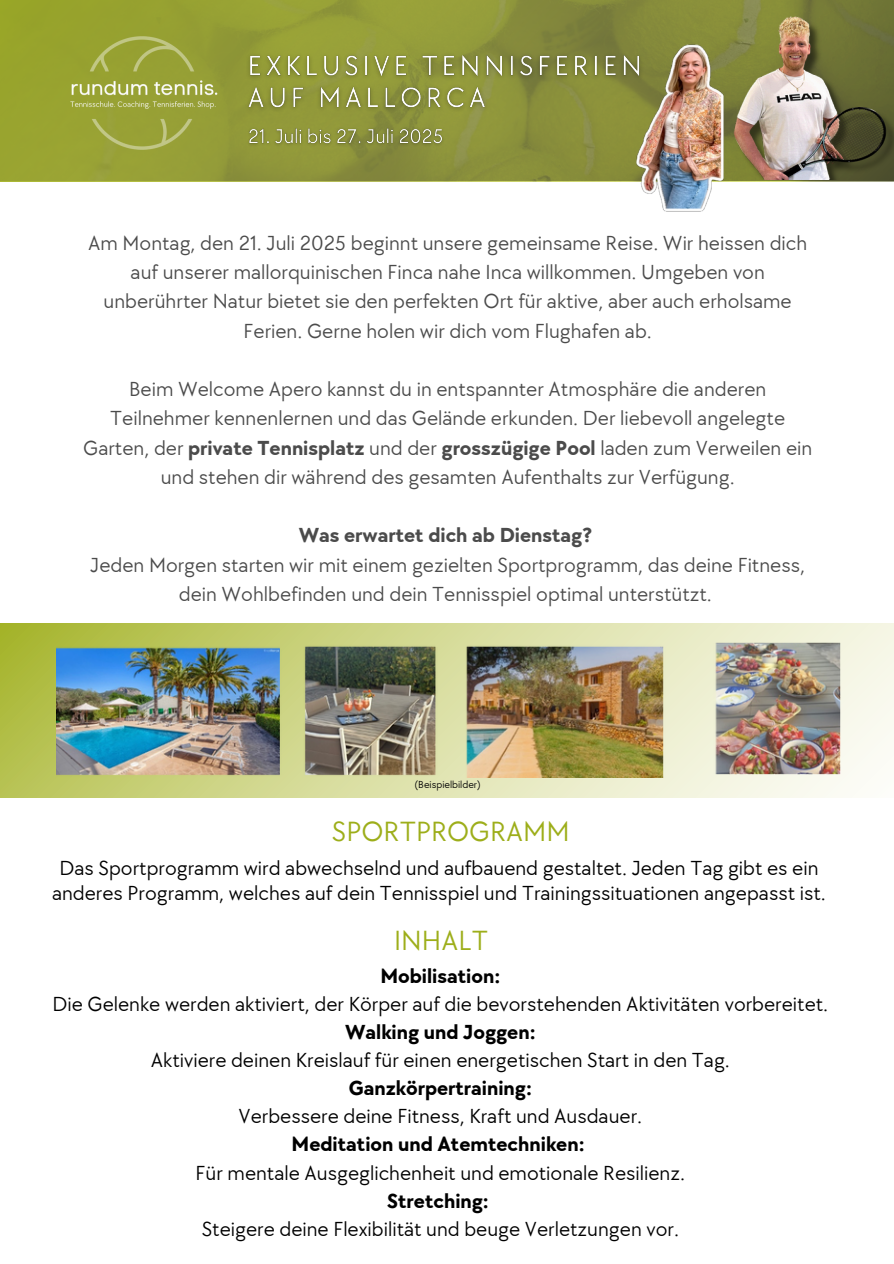
<style>
.page{position:relative;width:894px;height:1264px;background:#fff}
.page>*{position:absolute;margin:0;border:0;box-sizing:border-box;transform-origin:0 0}
.t1{font:28.65px "TT Chocolates";color:#9dae1a}
.t2{font:21px/29.2px "TT Chocolates";color:#4b4b4b;text-align:center}
.t3{font:21px/28.2px "TT Chocolates";color:#000;text-align:center}
.t4{font:700 21px "TT Chocolates";color:#4b4b4b}
.t5{font:10.5px "TT Chocolates";color:#000}
.s1{font-weight:700}
</style>
<div class="page">
<svg style="left:0;top:0;width:893px;height:181px;background:#909837"></svg>
<img style="left:68px;top:33px;width:152px;height:117px">
<img style="left:722px;top:0;width:171px;height:180px">
<svg style="left:0;top:623px;width:893px;height:174px;background:#d7dc9d"></svg>
<img style="left:56px;top:642px;width:784px;height:135px">
<img style="left:243px;top:123px;width:206px;height:29px">
<img style="left:239px;top:47px;width:352px;height:71px">
<img style="left:591px;top:40px;width:177px;height:172px">
<p class="t2" style="left:88px;top:229px;width:720px">Am Montag, den 21. Juli 2025 beginnt unsere gemeinsame Reise. Wir heissen dich auf unserer mallorquinischen Finca nahe Inca willkommen. Umgeben von unberührter Natur bietet sie den perfekten Ort für aktive, aber auch erholsame Ferien. Gerne holen wir dich vom Flughafen ab.</p>
<p class="t2" style="left:83px;top:375px;width:730px">Beim Welcome Apero kannst du in entspannter Atmosphäre die anderen Teilnehmer kennenlernen und das Gelände erkunden. Der liebevoll angelegte Garten, der <span class="s1">private Tennisplatz</span> und der <span class="s1">grosszügige Pool</span> laden zum Verweilen ein und stehen dir während des gesamten Aufenthalts zur Verfügung.</p>
<p class="t4" style="left:298px;top:523px;width:295px">Was erwartet dich ab Dienstag?</p>
<p class="t2" style="left:90px;top:551px;width:716px">Jeden Morgen starten wir mit einem gezielten Sportprogramm, das deine Fitness, dein Wohlbefinden und dein Tennisspiel optimal unterstützt.</p>
<p class="t5" style="left:414px;top:779px;width:68px">(Beispielbilder)</p>
<h2 class="t1" style="left:332px;top:815px;width:239px">SPORTPROGRAMM</h2>
<h2 class="t3" style="left:52px;top:856px;width:775px;line-height:24.8px">Das Sportprogramm wird abwechselnd und aufbauend gestaltet. Jeden Tag gibt es ein anderes Programm, welches auf dein Tennisspiel und Trainingssituationen angepasst ist.</h2>
<p class="t1" style="left:394px;top:924px;width:96px">INHALT</p>
<h2 class="t3" style="left:52px;top:962px;width:777px"><span class="s1">Mobilisation:<br></span>Die Gelenke werden aktiviert, der Körper auf die bevorstehenden Aktivitäten vorbereitet.<br><span class="s1">Walking und Joggen:<br></span>Aktiviere deinen Kreislauf für einen energetischen Start in den Tag.<br><span class="s1">Ganzkörpertraining:<br></span>Verbessere deine Fitness, Kraft und Ausdauer.<br><span class="s1">Meditation und Atemtechniken:<br></span>Für mentale Ausgeglichenheit und emotionale Resilienz.<br><span class="s1">Stretching:<br></span>Steigere deine Flexibilität und beuge Verletzungen vor.</h2>
</div>
